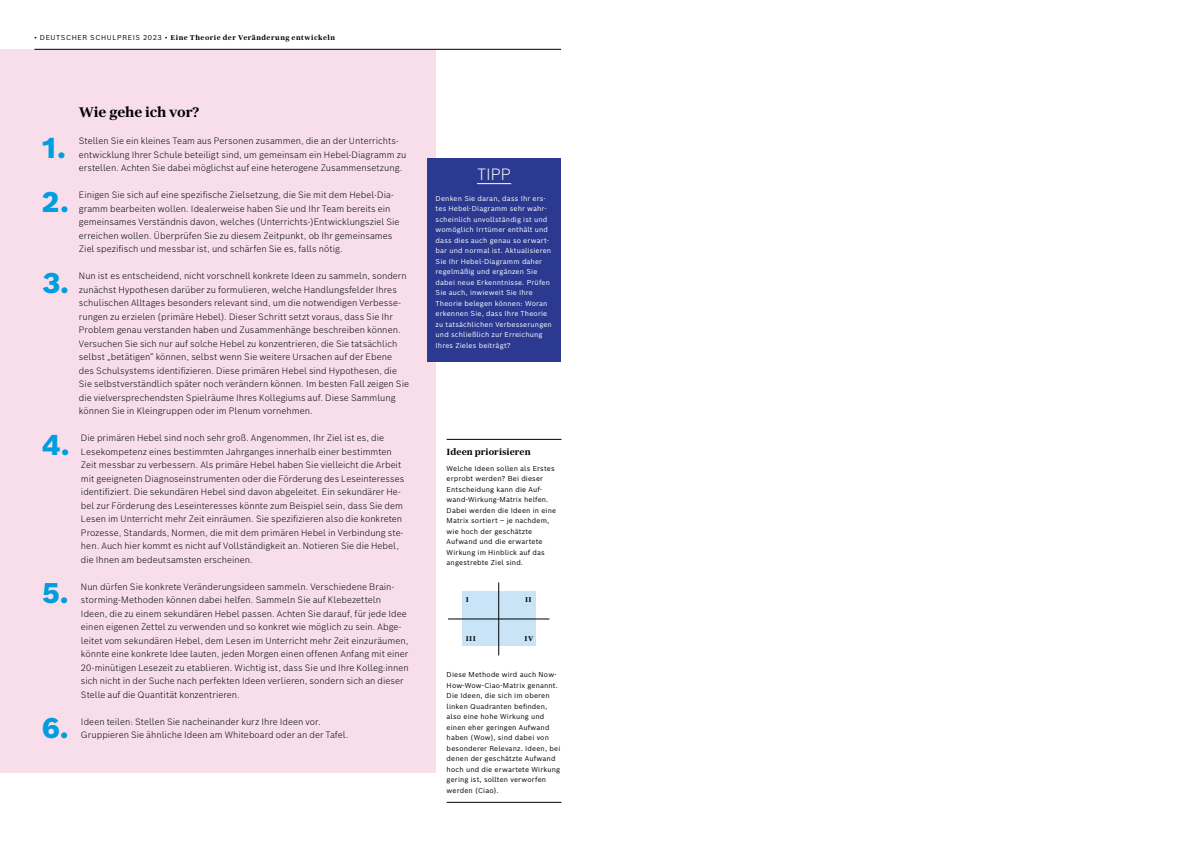
<style>
.page{position:relative;width:1191px;height:842px;background:#fff}
.page>*{position:absolute;margin:0;border:0;box-sizing:border-box;transform-origin:0 0}
.Fließtext{font:900 27.9px "Bosch Sans";color:#009ddf}
.Subline{font:300 16px "Bosch Sans";color:#fff}
.Fließtext-2{font:700 14px "Bosch Serif";letter-spacing:-.015em;color:#000}
.Fließtext-3{font:300 9px/13.5px "Bosch Sans";letter-spacing:.005em;color:#000}
.Fließtext_Überschrif{font:700 9px "Bosch Serif";letter-spacing:.005em;color:#000}
.Bildunterschrift{font:7px/10.5px "Bosch Sans";letter-spacing:.02em;color:#000}
.Bildunterschrift-2{font:7px/10.5px "Bosch Sans";letter-spacing:.02em;color:#fff}
.Pagina_L{font:700 7px "Bosch Serif";letter-spacing:.065em;color:#000}
.Headline{font:700 7px "Bosch Serif";letter-spacing:.06em;color:#000}
.s1{font-family:"Bosch Sans";font-weight:400}
</style>
<div class="page">
<div style="left:0;top:49px;width:436px;height:724px;background:#f8deeb"></div>
<div style="left:427px;top:158px;width:134px;height:204px;background:#2b3990"></div>
<hr style="left:477px;top:183px;width:34px;height:1px;background:#fff">
<div style="left:462px;top:592px;width:73px;height:54px;background:#c9e3f7"></div>
<hr style="left:498px;top:582px;width:1px;height:73px;background:#000">
<hr style="left:448px;top:619px;width:101px;height:1px;background:#000">
<hr style="left:446px;top:439px;width:115px;height:1px;background:#000">
<hr style="left:446px;top:802px;width:115px;height:1px;background:#000">
<hr style="left:34px;top:49px;width:527px;height:1px;background:#000">
<p class="Pagina_L" style="left:34px;top:32px;width:302px"><span class="s1">• DEUTSCHER SCHULPREIS 2023 •</span> Eine Theorie der Veränderung entwickeln</p>
<p class="Fließtext-2" style="left:79px;top:101px;width:122px">Wie gehe ich vor?</p>
<p class="Fließtext" style="left:40px;top:129px;width:27px">1.</p>
<p class="Fließtext-3" style="left:79px;top:134px;width:329px">Stellen Sie ein kleines Team aus Personen zusammen, die an der Unterrichts&shy;entwicklung Ihrer Schule beteiligt sind, um gemeinsam ein Hebel-Diagramm zu erstellen. Achten Sie dabei möglichst auf eine heterogene Zusammensetzung.</p>
<p class="Fließtext" style="left:42px;top:183px;width:29px">2.</p>
<p class="Fließtext-3" style="left:79px;top:188px;width:322px">Einigen Sie sich auf eine spezifische Zielsetzung, die Sie mit dem Hebel-Dia&shy;gramm bearbeiten wollen. Idealerweise haben Sie und Ihr Team bereits ein gemeinsames Verständnis davon, welches (Unterrichts-)Entwicklungsziel Sie erreichen wollen. Überprüfen Sie zu diesem Zeitpunkt, ob Ihr gemeinsames Ziel spezifisch und messbar ist, und schärfen Sie es, falls nötig.</p>
<p class="Fließtext" style="left:42px;top:264px;width:28px">3.</p>
<p class="Fließtext-3" style="left:79px;top:269px;width:331px">Nun ist es entscheidend, nicht vorschnell konkrete Ideen zu sammeln, sondern zunächst Hypothesen darüber zu formulieren, welche Handlungsfelder Ihres schulischen Alltages besonders relevant sind, um die notwendigen Verbesse&shy;rungen zu erzielen (primäre Hebel). Dieser Schritt setzt voraus, dass Sie Ihr Problem genau verstanden haben und Zusammenhänge beschreiben können.<br>Versuchen Sie sich nur auf solche Hebel zu konzentrieren, die Sie tatsächlich selbst „betätigen“ können, selbst wenn Sie weitere Ursachen auf der Ebene des Schulsystems identifizieren. Diese primären Hebel sind Hypothesen, die Sie selbstverständlich später noch verändern können. Im besten Fall zeigen Sie die vielversprechendsten Spielräume Ihres Kollegiums auf. Diese Sammlung können Sie in Kleingruppen oder im Plenum vornehmen.</p>
<p class="Fließtext" style="left:43px;top:426px;width:29px">4.</p>
<p class="Fließtext-3" style="left:81px;top:431px;width:325px">Die primären Hebel sind noch sehr groß. Angenommen, Ihr Ziel ist es, die Lesekompetenz eines bestimmten Jahrganges innerhalb einer bestimmten Zeit messbar zu verbessern. Als primäre Hebel haben Sie vielleicht die Arbeit mit geeigneten Diagnoseinstrumenten oder die Förderung des Leseinteresses identifiziert. Die sekundären Hebel sind davon abgeleitet. Ein sekundärer He&shy;bel zur Förderung des Leseinteresses könnte zum Beispiel sein, dass Sie dem Lesen im Unterricht mehr Zeit einräumen. Sie spezifizieren also die konkreten Prozesse, Standards, Normen, die mit dem primären Hebel in Verbindung ste&shy;hen. Auch hier kommt es nicht auf Vollständigkeit an. Notieren Sie die Hebel, die Ihnen am bedeutsamsten erscheinen.</p>
<p class="Fließtext" style="left:42px;top:574px;width:28px">5.</p>
<p class="Fließtext-3" style="left:81px;top:579px;width:329px">Nun dürfen Sie konkrete Veränderungsideen sammeln. Verschiedene Brain&shy;storming-Methoden können dabei helfen. Sammeln Sie auf Klebezetteln Ideen, die zu einem sekundären Hebel passen. Achten Sie darauf, für jede Idee einen eigenen Zettel zu verwenden und so konkret wie möglich zu sein. Abge&shy;leitet vom sekundären Hebel, dem Lesen im Unterricht mehr Zeit einzuräumen, könnte eine konkrete Idee lauten, jeden Morgen einen offenen Anfang mit einer 20-minütigen Lesezeit zu etablieren. Wichtig ist, dass Sie und Ihre Kolleg:innen sich nicht in der Suche nach perfekten Ideen verlieren, sondern sich an dieser Stelle auf die Quantität konzentrieren.</p>
<p class="Fließtext" style="left:42px;top:709px;width:28px">6.</p>
<p class="Fließtext-3" style="left:81px;top:714px;width:269px">Ideen teilen: Stellen Sie nacheinander kurz Ihre Ideen vor.<br>Gruppieren Sie ähnliche Ideen am Whiteboard oder an der Tafel.</p>
<p class="Subline" style="left:477px;top:163px;width:36px">TIPP</p>
<p class="Bildunterschrift-2" style="left:435px;top:193px;width:118px">Denken Sie daran, dass Ihr ers&shy;tes Hebel-Diagramm sehr wahr&shy;scheinlich unvollständig ist und womöglich Irrtümer enthält und dass dies auch genau so erwart&shy;bar und normal ist. Aktualisieren<br>Sie Ihr Hebel-Diagramm daher regelmäßig und ergänzen Sie dabei neue Erkenntnisse. Prüfen<br>Sie auch, inwieweit Sie Ihre<br>Theorie belegen können: Woran erkennen Sie, dass Ihre Theorie zu tatsächlichen Verbesserungen und schließlich zur Erreichung<br>Ihres Zieles beiträgt?</p>
<p class="Fließtext_Überschrif" style="left:446px;top:444px;width:86px">Ideen priorisieren</p>
<p class="Bildunterschrift" style="left:446px;top:463px;width:111px">Welche Ideen sollen als Erstes erprobt werden? Bei dieser<br>Entscheidung kann die Auf&shy;wand-Wirkung-Matrix helfen.<br>Dabei werden die Ideen in eine<br>Matrix sortiert – je nachdem, wie hoch der geschätzte<br>Aufwand und die erwartete<br>Wirkung im Hinblick auf das angestrebte Ziel sind.</p>
<p class="Headline" style="left:466px;top:594px;width:5px">I</p>
<p class="Headline" style="left:466px;top:633px;width:12px">III</p>
<p class="Headline" style="left:525px;top:594px;width:8px">II</p>
<p class="Headline" style="left:524px;top:633px;width:10px">IV</p>
<p class="Bildunterschrift" style="left:446px;top:669px;width:115px">Diese Methode wird auch Now-<br>How-Wow-Ciao-Matrix genannt.<br>Die Ideen, die sich im oberen linken Quadranten befinden, also eine hohe Wirkung und einen eher geringen Aufwand haben (Wow), sind dabei von besonderer Relevanz. Ideen, bei denen der geschätzte Aufwand hoch und die erwartete Wirkung gering ist, sollten verworfen werden (Ciao).</p>
</div>
